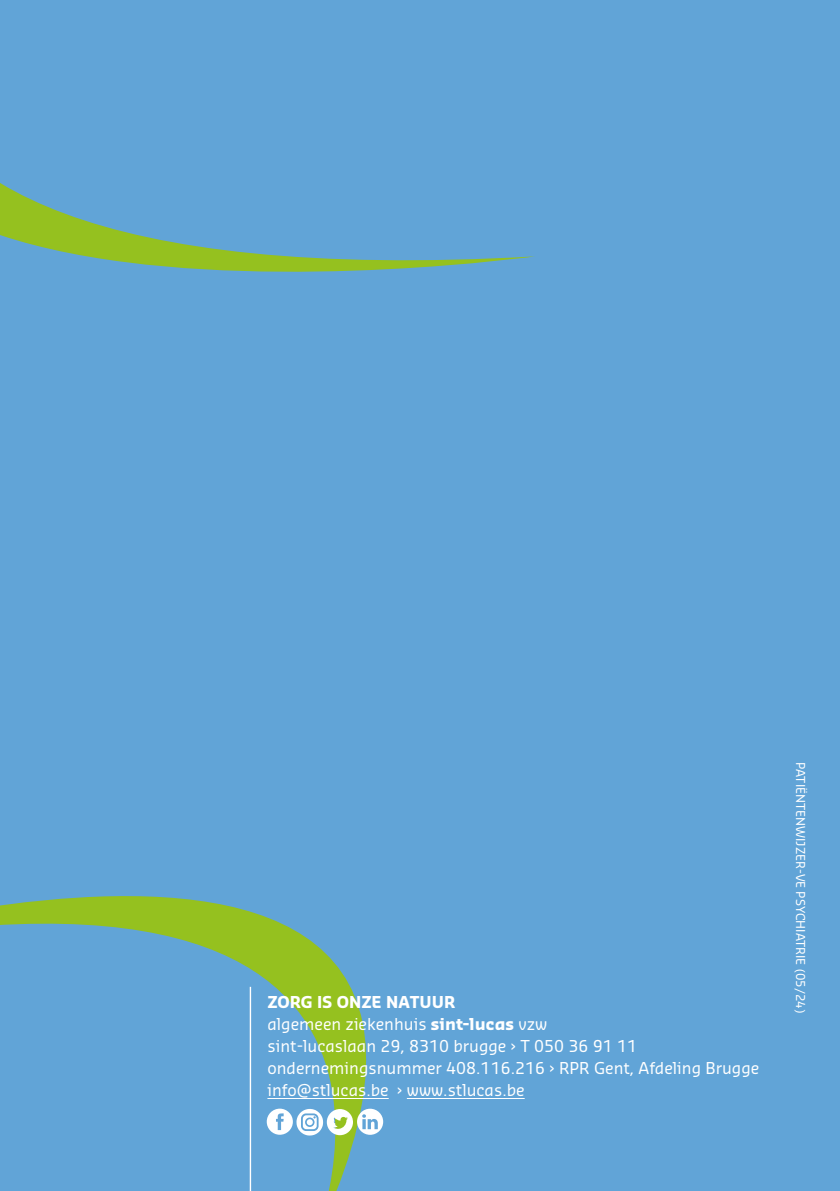
<style>
.page{position:relative;width:840px;height:1191px;background:#fff}
.page>*{position:absolute;margin:0;border:0;box-sizing:border-box;transform-origin:0 0}
.TABEL_tekst{font:16px/22px "Sansa Std";color:#fff}
.TABEL_tekst-2{font:700 16px "Sansa Std";color:#fff}
.t1{font:12px "Sansa Std";color:#fff}
.s1{font-weight:700}
</style>
<div class="page">
<div style="left:0;top:0;width:839px;height:1191px;background:#61a4d7"></div>
<svg style="left:0;top:896px;width:525px;height:295px"></svg>
<svg style="left:0;top:183px;width:535px;height:89px"></svg>
<hr style="left:267px;top:1098px;width:121px;height:1px;background:#fff">
<hr style="left:406px;top:1098px;width:118px;height:1px;background:#fff">
<svg style="left:266px;top:1108px;width:117px;height:27px"></svg>
<div style="left:306px;top:1119px;width:7px;height:6px;background:#fff;border-radius:50%"></div>
<hr style="left:249px;top:986px;width:2px;height:205px;background:#fff">
<p class="TABEL_tekst-2" style="left:267px;top:991px;width:189px">ZORG IS ONZE NATUUR</p>
<p class="TABEL_tekst" style="left:267px;top:1012px;width:281px">algemeen ziekenhuis <span class="s1">sint-lucas</span> vzw</p>
<p class="TABEL_tekst" style="left:267px;top:1034px;width:493px">sint-lucaslaan 29, 8310 brugge › T 050 36 91 11 ondernemingsnummer 408.116.216 › RPR Gent, Afdeling Brugge info@stlucas.be › www.stlucas.be</p>
<p class="t1" style="left:808px;top:762px;width:252px;rotate:90deg">PATIËNTENWIJZER-VE PSYCHIATRIE (05/24)</p>
</div>
